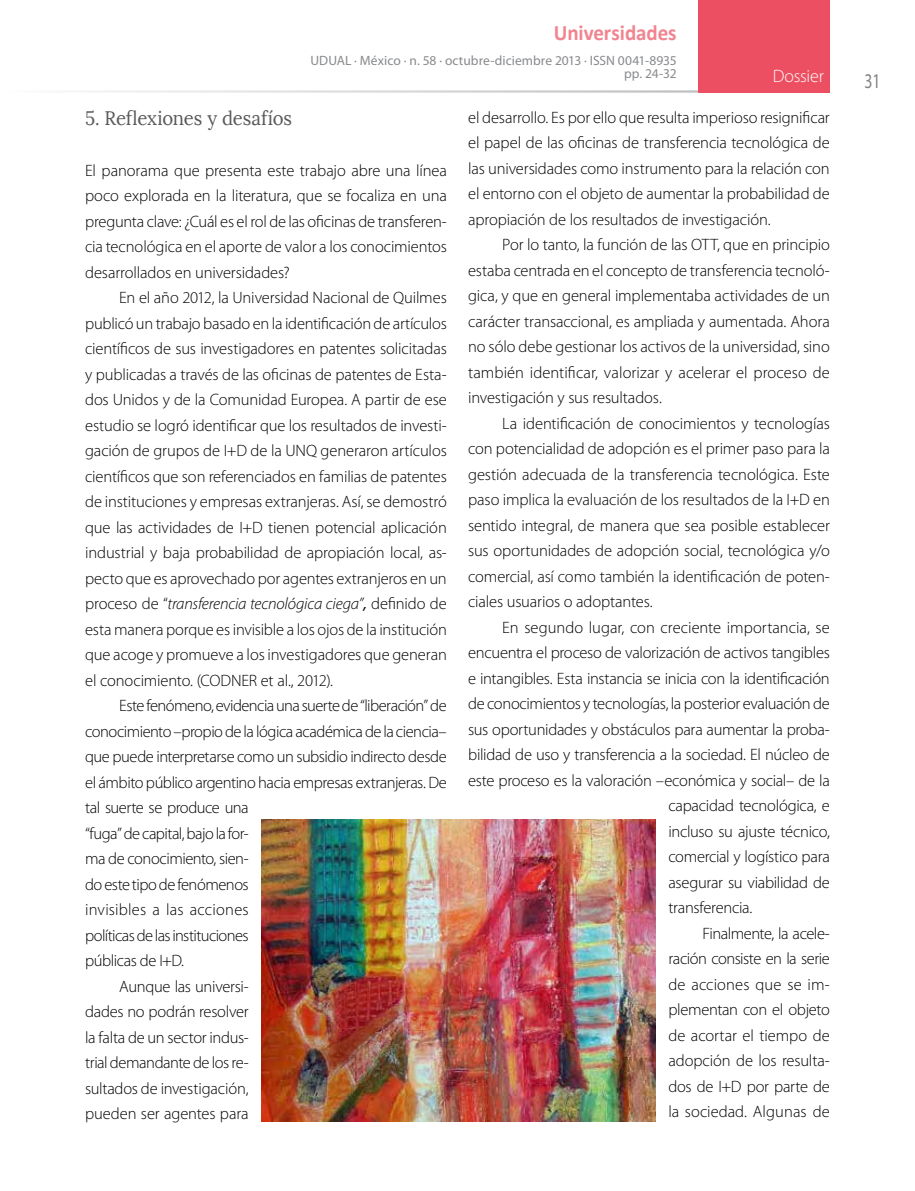
<style>
.page{position:relative;width:915px;height:1191px;background:#fff}
.page>*{position:absolute;margin:0;border:0;box-sizing:border-box;transform-origin:0 0}
.t1{font:700 22.05px "Calibri";letter-spacing:-.005em;color:#f28490;scale:.95 1}
.t2{font:21px "Myriad Pro";color:#808285;scale:.75 1}
.t3{font:19.5px "Lora";letter-spacing:-.01em;color:#58595b;scale:.95 1}
.t4{font:300 18px "Myriad Pro";letter-spacing:-.015em;color:#fff}
.t5{font:300 16.5px/25.5px "Myriad Pro";letter-spacing:-.015em;color:#000;text-align:justify}
.t6{font:300 16.5px "Myriad Pro";letter-spacing:-.035em;color:#000}
.t7{font:300 16.5px "Myriad Pro";letter-spacing:.01em;color:#000}
.t8{font:300 16.5px "Myriad Pro";letter-spacing:.005em;color:#000}
.t9{font:13.5px/13.5px "Myriad Pro";color:#888a8d;text-align:right}
.s1{font-style:italic}
.s2{font-weight:400;font-style:italic}
</style>
<div class="page">
<div style="left:697px;top:0;width:132px;height:93px;background:#ec4f61"></div>
<img style="left:261px;top:820px;width:394px;height:301px">
<h1 class="t1" style="left:553px;top:19px;width:131px">Universidades</h1>
<p class="t9" style="left:310px;top:53px;width:367px">UDUAL · México · n. 58 · octubre-diciembre 2013 · ISSN 0041-8935 pp. 24-32</p>
<p class="t4" style="left:772px;top:66px;width:53px">Dossier</p>
<p class="t2" style="left:864px;top:68px;width:23px">31</p>
<p class="t3" style="left:85px;top:106px;width:219px">5. Reflexiones y desafíos</p>
<p class="t5" style="left:85px;top:157px;width:363px">El panorama que presenta este trabajo abre una línea poco explorada en la literatura, que se focaliza en una pregunta clave: ¿Cuál es el rol de las oficinas de transferen&shy;cia tecnológica en el aporte de valor a los conocimientos desarrollados en universidades?</p>
<p class="t5" style="left:85px;top:285px;width:363px;text-indent:34px">En el año 2012, la Universidad Nacional de Quilmes publicó un trabajo basado en la identificación de artículos científicos de sus investigadores en patentes solicitadas y publicadas a través de las oficinas de patentes de Esta&shy;dos Unidos y de la Comunidad Europea. A partir de ese estudio se logró identificar que los resultados de investi&shy;gación de grupos de I+D de la UNQ generaron artículos científicos que son referenciados en familias de patentes de instituciones y empresas extranjeras. Así, se demostró que las actividades de I+D tienen potencial aplicación industrial y baja probabilidad de apropiación local, as&shy;pecto que es aprovechado por agentes extranjeros en un proceso de “<span class="s1">transferencia tecnológica ciega”</span><span class="s2">,</span> definido de esta manera porque es invisible a los ojos de la institución que acoge y promueve a los investigadores que generan el conocimiento. (CODNER et al., 2012).</p>
<p class="t6" style="left:119px;top:696px;width:329px">Este fenómeno, evidencia una suerte de “liberación” de</p>
<p class="t5" style="left:85px;top:718px;width:363px">conocimiento –propio de la lógica académica de la ciencia–</p>
<p class="t5" style="left:85px;top:744px;width:363px">que puede interpretarse como un subsidio indirecto desde</p>
<p class="t5" style="left:85px;top:769px;width:363px">el ámbito público argentino hacia empresas extranjeras. De</p>
<p class="t5" style="left:85px;top:795px;width:165px">tal suerte se produce una</p>
<p class="t5" style="left:85px;top:820px;width:165px">“fuga” de capital, bajo la for-</p>
<p class="t5" style="left:85px;top:846px;width:165px">ma de conocimiento, sien-</p>
<p class="t5" style="left:85px;top:871px;width:165px">do este tipo de fenómenos</p>
<p class="t7" style="left:85px;top:900px;width:165px">invisibles a las acciones</p>
<p class="t6" style="left:85px;top:925px;width:165px">políticas de las instituciones</p>
<p class="t5" style="left:85px;top:948px;width:100px">públicas de I+D.</p>
<p class="t5" style="left:119px;top:973px;width:131px">Aunque las universi-</p>
<p class="t5" style="left:85px;top:999px;width:165px">dades no podrán resolver</p>
<p class="t5" style="left:85px;top:1024px;width:165px">la falta de un sector indus-</p>
<p class="t5" style="left:85px;top:1050px;width:165px">trial demandante de los re-</p>
<p class="t5" style="left:85px;top:1075px;width:165px">sultados de investigación,</p>
<p class="t5" style="left:85px;top:1101px;width:165px">pueden ser agentes para</p>
<p class="t5" style="left:468px;top:104px;width:363px">el desarrollo. Es por ello que resulta imperioso resignificar el papel de las oficinas de transferencia tecnológica de las universidades como instrumento para la relación con el entorno con el objeto de aumentar la probabilidad de apropiación de los resultados de investigación.</p>
<p class="t5" style="left:468px;top:232px;width:363px;text-indent:34px">Por lo tanto, la función de las OTT, que en principio estaba centrada en el concepto de transferencia tecnoló&shy;gica, y que en general implementaba actividades de un carácter transaccional, es ampliada y aumentada. Ahora no sólo debe gestionar los activos de la universidad, sino también identificar, valorizar y acelerar el proceso de investigación y sus resultados.</p>
<p class="t5" style="left:468px;top:410px;width:363px;text-indent:34px">La identificación de conocimientos y tecnologías con potencialidad de adopción es el primer paso para la gestión adecuada de la transferencia tecnológica. Este paso implica la evaluación de los resultados de la I+D en sentido integral, de manera que sea posible establecer sus oportunidades de adopción social, tecnológica y/o comercial, así como también la identificación de poten&shy;ciales usuarios o adoptantes.</p>
<p class="t5" style="left:502px;top:614px;width:329px">En segundo lugar, con creciente importancia, se</p>
<p class="t5" style="left:468px;top:640px;width:363px">encuentra el proceso de valorización de activos tangibles</p>
<p class="t5" style="left:468px;top:665px;width:363px">e intangibles. Esta instancia se inicia con la identificación</p>
<p class="t5" style="left:468px;top:691px;width:363px">de conocimientos y tecnologías, la posterior evaluación de</p>
<p class="t5" style="left:468px;top:716px;width:363px">sus oportunidades y obstáculos para aumentar la proba-</p>
<p class="t5" style="left:468px;top:742px;width:363px">bilidad de uso y transferencia a la sociedad. El núcleo de</p>
<p class="t5" style="left:468px;top:767px;width:363px">este proceso es la valoración –económica y social– de la</p>
<p class="t5" style="left:668px;top:793px;width:163px">capacidad tecnológica, e</p>
<p class="t5" style="left:668px;top:818px;width:163px">incluso su ajuste técnico,</p>
<p class="t5" style="left:668px;top:844px;width:163px">comercial y logístico para</p>
<p class="t5" style="left:668px;top:869px;width:163px">asegurar su viabilidad de</p>
<p class="t5" style="left:668px;top:895px;width:85px">transferencia.</p>
<p class="t5" style="left:702px;top:920px;width:129px">Finalmente, la acele-</p>
<p class="t5" style="left:668px;top:946px;width:163px">ración consiste en la serie</p>
<p class="t7" style="left:668px;top:974px;width:163px">de acciones que se im-</p>
<p class="t5" style="left:668px;top:996px;width:163px">plementan con el objeto</p>
<p class="t5" style="left:668px;top:1022px;width:163px">de acortar el tiempo de</p>
<p class="t5" style="left:668px;top:1047px;width:163px">adopción de los resulta-</p>
<p class="t5" style="left:668px;top:1073px;width:163px">dos de I+D por parte de</p>
<p class="t8" style="left:668px;top:1101px;width:163px">la sociedad. Algunas de</p>
</div>
